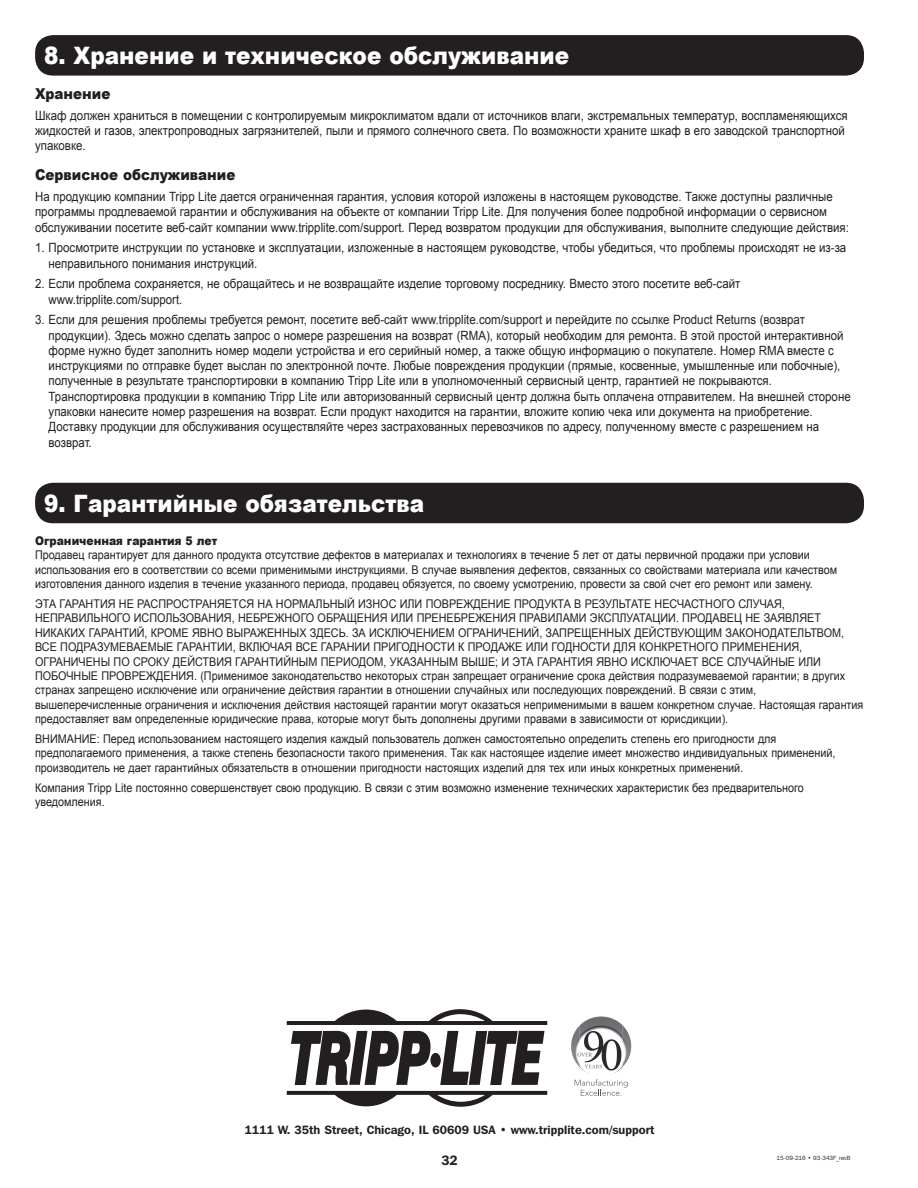
<style>
.page{position:relative;width:918px;height:1188px;background:#fff}
.page>*{position:absolute;margin:0;border:0;box-sizing:border-box;transform-origin:0 0}
.Continued{font:900 24px "Arial";color:#fff;scale:.9 1}
.t1{font:900 15px "Arial";color:#231f20;scale:.9 1}
.t2{font:600 13.5px "Franklin Gothic IT Cby BT";color:#231f20}
.t3{font:12.75px/15.3px "Arial";color:#231f20;scale:.9 1}
.t4{font:12px/14.4px "Arial";color:#231f20;scale:.9 1}
.t5{font:600 12px "Franklin Gothic IT Cby BT";color:#231f20}
.t6{font:6px "Franklin Gothic IT Cby BT";color:#231f20}
.s1{font-weight:900}
</style>
<div class="page">
<div style="left:35px;top:35px;width:829px;height:41px;background:#231f20;border-radius:18px"></div>
<div style="left:35px;top:483px;width:829px;height:40px;background:#231f20;border-radius:18px"></div>
<img style="left:580px;top:1016px;width:20px;height:56px">
<img style="left:571px;top:1026px;width:8px;height:37px">
<img style="left:623px;top:1029px;width:8px;height:37px">
<svg style="left:575px;top:1079px;width:53px;height:17px"></svg>
<svg style="left:578px;top:1053px;width:14px;height:4px"></svg>
<div style="left:430px;top:1053px;width:11px;height:14px;background:#231f20;border-radius:50%"></div>
<svg style="left:291px;top:1031px;width:140px;height:54px"></svg>
<svg style="left:440px;top:1031px;width:104px;height:54px"></svg>
<svg style="left:287px;top:1009px;width:260px;height:16px"></svg>
<svg style="left:287px;top:1091px;width:260px;height:16px"></svg>
<p class="Continued" style="left:44px;top:38px;width:585px">8. Хранение и техническое обслуживание</p>
<p class="t1" style="left:35px;top:83px;width:85px">Хранение</p>
<p class="t3" style="left:35px;top:108px;width:904px">Шкаф должен храниться в помещении с контролируемым микроклиматом вдали от источников влаги, экстремальных температур, воспламеняющихся жидкостей и газов, электропроводных загрязнителей, пыли и прямого солнечного света. По возможности храните шкаф в его заводской транспортной упаковке.</p>
<p class="t1" style="left:35px;top:164px;width:224px">Сервисное обслуживание</p>
<p class="t3" style="left:35px;top:189px;width:906px">На продукцию компании Tripp Lite дается ограниченная гарантия, условия которой изложены в настоящем руководстве. Также доступны различные программы продлеваемой гарантии и обслуживания на объекте от компании Tripp Lite. Для получения более подробной информации о сервисном обслуживании посетите веб-сайт компании www.tripplite.com/support. Перед возвратом продукции для обслуживания, выполните следующие действия:</p>
<p class="t3" style="left:49px;top:240px;width:888px;text-indent:-14px">1. Просмотрите инструкции по установке и эксплуатации, изложенные в настоящем руководстве, чтобы убедиться, что проблемы происходят не из-за неправильного понимания инструкций.</p>
<p class="t3" style="left:49px;top:276px;width:770px;text-indent:-14px">2. Если проблема сохраняется, не обращайтесь и не возвращайте изделие торговому посреднику. Вместо этого посетите веб-сайт www.tripplite.com/support.</p>
<p class="t3" style="left:49px;top:312px;width:893px;text-indent:-14px">3. Если для решения проблемы требуется ремонт, посетите веб-сайт www.tripplite.com/support и перейдите по ссылке Product Returns (возврат продукции). Здесь можно сделать запрос о номере разрешения на возврат (RMA), который необходим для ремонта. В этой простой интерактивной форме нужно будет заполнить номер модели устройства и его серийный номер, а также общую информацию о покупателе. Номер RMA вместе с инструкциями по отправке будет выслан по электронной почте. Любые повреждения продукции (прямые, косвенные, умышленные или побочные), полученные в результате транспортировки в компанию Tripp Lite или в уполномоченный сервисный центр, гарантией не покрываются.<br>Транспортировка продукции в компанию Tripp Lite или авторизованный сервисный центр должна быть оплачена отправителем. На внешней стороне упаковки нанесите номер разрешения на возврат. Если продукт находится на гарантии, вложите копию чека или документа на приобретение.<br>Доставку продукции для обслуживания осуществляйте через застрахованных перевозчиков по адресу, полученному вместе с разрешением на возврат.</p>
<p class="Continued" style="left:44px;top:486px;width:424px">9. Гарантийные обязательства</p>
<p class="t4" style="left:35px;top:534px;width:893px"><span class="s1">Ограниченная гарантия 5 лет<br></span>Продавец гарантирует для данного продукта отсутствие дефектов в материалах и технологиях в течение 5 лет от даты первичной продажи при условии использования его в соответствии со всеми применимыми инструкциями. В случае выявления дефектов, связанных со свойствами материала или качеством изготовления данного изделия в течение указанного периода, продавец обязуется, по своему усмотрению, провести за свой счет его ремонт или замену.</p>
<p class="t4" style="left:35px;top:597px;width:922px">ЭТА ГАРАНТИЯ НЕ РАСПРОСТРАНЯЕТСЯ НА НОРМАЛЬНЫЙ ИЗНОС ИЛИ ПОВРЕЖДЕНИЕ ПРОДУКТА В РЕЗУЛЬТАТЕ НЕСЧАСТНОГО СЛУЧАЯ, НЕПРАВИЛЬНОГО ИСПОЛЬЗОВАНИЯ, НЕБРЕЖНОГО ОБРАЩЕНИЯ ИЛИ ПРЕНЕБРЕЖЕНИЯ ПРАВИЛАМИ ЭКСПЛУАТАЦИИ. ПРОДАВЕЦ НЕ ЗАЯВЛЯЕТ НИКАКИХ ГАРАНТИЙ, КРОМЕ ЯВНО ВЫРАЖЕННЫХ ЗДЕСЬ. ЗА ИСКЛЮЧЕНИЕМ ОГРАНИЧЕНИЙ, ЗАПРЕЩЕННЫХ ДЕЙСТВУЮЩИМ ЗАКОНОДАТЕЛЬТВОМ, ВСЕ ПОДРАЗУМЕВАЕМЫЕ ГАРАНТИИ, ВКЛЮЧАЯ ВСЕ ГАРАНИИ ПРИГОДНОСТИ К ПРОДАЖЕ ИЛИ ГОДНОСТИ ДЛЯ КОНКРЕТНОГО ПРИМЕНЕНИЯ, ОГРАНИЧЕНЫ ПО СРОКУ ДЕЙСТВИЯ ГАРАНТИЙНЫМ ПЕРИОДОМ, УКАЗАННЫМ ВЫШЕ; И ЭТА ГАРАНТИЯ ЯВНО ИСКЛЮЧАЕТ ВСЕ СЛУЧАЙНЫЕ ИЛИ ПОБОЧНЫЕ ПРОВРЕЖДЕНИЯ. (Применимое законодательство некоторых стран запрещает ограничение срока действия подразумеваемой гарантии; в других странах запрещено исключение или ограничение действия гарантии в отношении случайных или последующих повреждений. В связи с этим, вышеперечисленные ограничения и исключения действия настоящей гарантии могут оказаться неприменимыми в вашем конкретном случае. Настоящая гарантия предоставляет вам определенные юридические права, которые могут быть дополнены другими правами в зависимости от юрисдикции).</p>
<p class="t4" style="left:35px;top:732px;width:891px">ВНИМАНИЕ: Перед использованием настоящего изделия каждый пользователь должен самостоятельно определить степень его пригодности для предполагаемого применения, а также степень безопасности такого применения. Так как настоящее изделие имеет множество индивидуальных применений, производитель не дает гарантийных обязательств в отношении пригодности настоящих изделий для тех или иных конкретных применений.</p>
<p class="t4" style="left:35px;top:780px;width:856px">Компания Tripp Lite постоянно совершенствует свою продукцию. В связи с этим возможно изменение технических характеристик без предварительного уведомления.</p>
<p class="t5" style="left:245px;top:1122px;width:412px">1111 W. 35th Street, Chicago, IL 60609 USA • www.tripplite.com/support</p>
<p class="t2" style="left:441px;top:1152px;width:18px">32</p>
<p class="t6" style="left:777px;top:1154px;width:75px">15-09-216 • 93-343F_revB</p>
</div>
